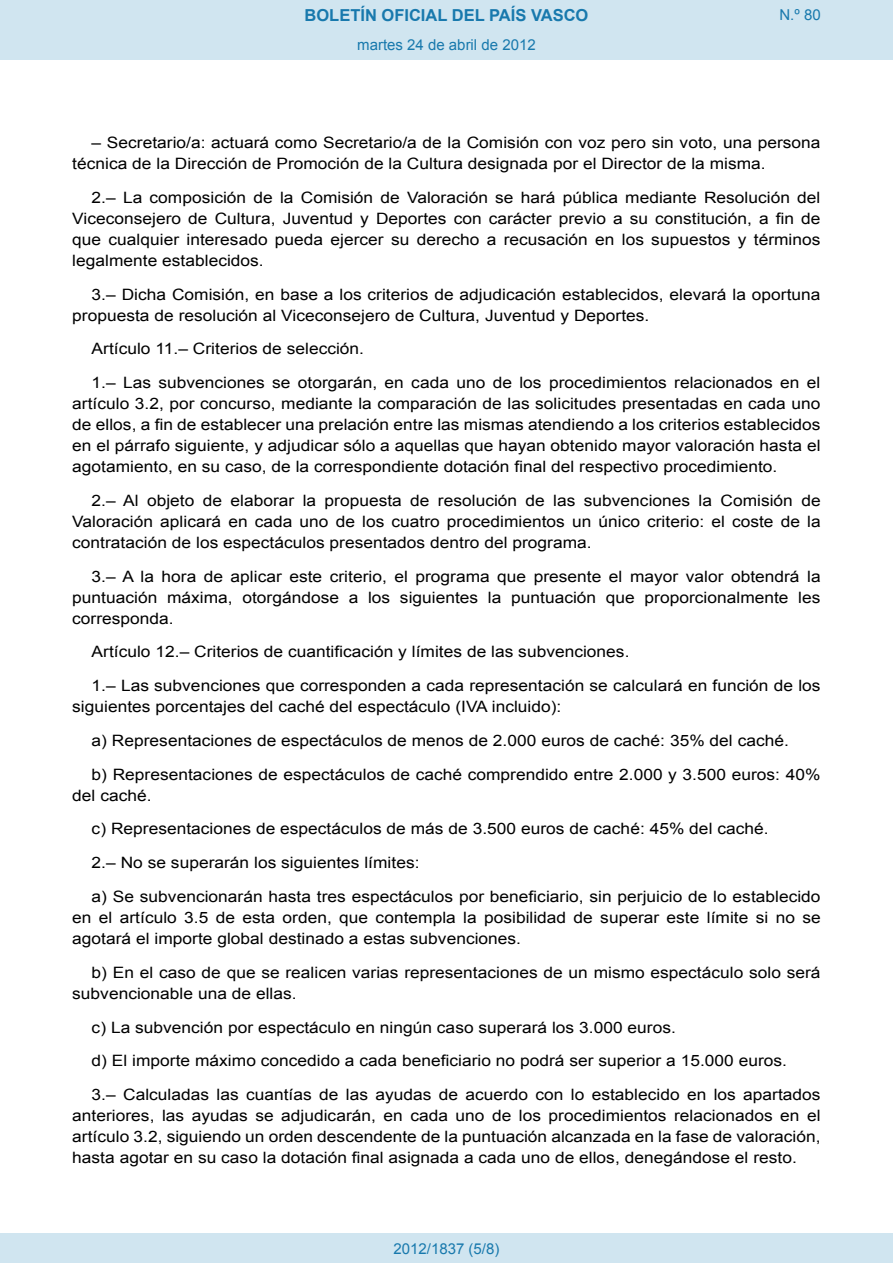
<style>
.page{position:relative;width:893px;height:1263px;background:#fff}
.page>*{position:absolute;margin:0;border:0;box-sizing:border-box;transform-origin:0 0}
.t1{font:700 16.5px "Arial";color:#1879ad}
.BOPVDetalle{font:15.6px/21px "Arial";color:#000;text-align:justify;scale:1.11 1}
.Paginacion_Centro{font:15px "Arial";color:#1879ad}
</style>
<div class="page">
<div style="left:0;top:0;width:893px;height:60px;background:#d0e5f0"></div>
<div style="left:0;top:1233px;width:893px;height:30px;background:#d0e5f0"></div>
<p class="t1" style="left:305px;top:4px;width:285px">BOLETÍN OFICIAL DEL PAÍS VASCO</p>
<p class="Paginacion_Centro" style="left:357px;top:35px;width:180px">martes 24 de abril de 2012</p>
<p class="Paginacion_Centro" style="left:779px;top:5px;width:43px">N.º 80</p>
<p class="BOPVDetalle" style="left:72px;top:132px;width:675px;text-indent:19px">– Secretario/a: actuará como Secretario/a de la Comisión con voz pero sin voto, una persona técnica de la Dirección de Promoción de la Cultura designada por el Director de la misma.</p>
<p class="BOPVDetalle" style="left:72px;top:187px;width:676px;text-indent:19px">2.– La composición de la Comisión de Valoración se hará pública mediante Resolución del Viceconsejero de Cultura, Juventud y Deportes con carácter previo a su constitución, a fin de que cualquier interesado pueda ejercer su derecho a recusación en los supuestos y términos legalmente establecidos.</p>
<p class="BOPVDetalle" style="left:72px;top:284px;width:676px;text-indent:19px">3.– Dicha Comisión, en base a los criterios de adjudicación establecidos, elevará la oportuna propuesta de resolución al Viceconsejero de Cultura, Juventud y Deportes.</p>
<p class="BOPVDetalle" style="left:92px;top:339px;width:247px">Artículo 11.– Criterios de selección.</p>
<p class="BOPVDetalle" style="left:72px;top:372px;width:676px;text-indent:19px">1.– Las subvenciones se otorgarán, en cada uno de los procedimientos relacionados en el artículo 3.2, por concurso, mediante la comparación de las solicitudes presentadas en cada uno de ellos, a fin de establecer una prelación entre las mismas atendiendo a los criterios establecidos en el párrafo siguiente, y adjudicar sólo a aquellas que hayan obtenido mayor valoración hasta el agotamiento, en su caso, de la correspondiente dotación final del respectivo procedimiento.</p>
<p class="BOPVDetalle" style="left:72px;top:490px;width:676px;text-indent:19px">2.– Al objeto de elaborar la propuesta de resolución de las subvenciones la Comisión de Valoración aplicará en cada uno de los cuatro procedimientos un único criterio: el coste de la contratación de los espectáculos presentados dentro del programa.</p>
<p class="BOPVDetalle" style="left:72px;top:566px;width:676px;text-indent:19px">3.– A la hora de aplicar este criterio, el programa que presente el mayor valor obtendrá la puntuación máxima, otorgándose a los siguientes la puntuación que proporcionalmente les corresponda.</p>
<p class="BOPVDetalle" style="left:92px;top:642px;width:486px">Artículo 12.– Criterios de cuantificación y límites de las subvenciones.</p>
<p class="BOPVDetalle" style="left:72px;top:675px;width:676px;text-indent:19px">1.– Las subvenciones que corresponden a cada representación se calculará en función de los siguientes porcentajes del caché del espectáculo (IVA incluido):</p>
<p class="BOPVDetalle" style="left:92px;top:730px;width:630px">a) Representaciones de espectáculos de menos de 2.000 euros de caché: 35% del caché.</p>
<p class="BOPVDetalle" style="left:72px;top:764px;width:676px;text-indent:19px">b) Representaciones de espectáculos de caché comprendido entre 2.000 y 3.500 euros: 40% del caché.</p>
<p class="BOPVDetalle" style="left:92px;top:819px;width:611px">c) Representaciones de espectáculos de más de 3.500 euros de caché: 45% del caché.</p>
<p class="BOPVDetalle" style="left:92px;top:852px;width:297px">2.– No se superarán los siguientes límites:</p>
<p class="BOPVDetalle" style="left:72px;top:886px;width:676px;text-indent:19px">a) Se subvencionarán hasta tres espectáculos por beneficiario, sin perjuicio de lo establecido en el artículo 3.5 de esta orden, que contempla la posibilidad de superar este límite si no se agotará el importe global destinado a estas subvenciones.</p>
<p class="BOPVDetalle" style="left:72px;top:962px;width:676px;text-indent:19px">b) En el caso de que se realicen varias representaciones de un mismo espectáculo solo será subvencionable una de ellas.</p>
<p class="BOPVDetalle" style="left:92px;top:1017px;width:528px">c) La subvención por espectáculo en ningún caso superará los 3.000 euros.</p>
<p class="BOPVDetalle" style="left:92px;top:1050px;width:628px">d) El importe máximo concedido a cada beneficiario no podrá ser superior a 15.000 euros.</p>
<p class="BOPVDetalle" style="left:72px;top:1084px;width:676px;text-indent:19px">3.– Calculadas las cuantías de las ayudas de acuerdo con lo establecido en los apartados anteriores, las ayudas se adjudicarán, en cada uno de los procedimientos relacionados en el artículo 3.2, siguiendo un orden descendente de la puntuación alcanzada en la fase de valoración, hasta agotar en su caso la dotación final asignada a cada uno de ellos, denegándose el resto.</p>
<p class="Paginacion_Centro" style="left:393px;top:1238px;width:107px">2012/1837 (5/8)</p>
</div>
